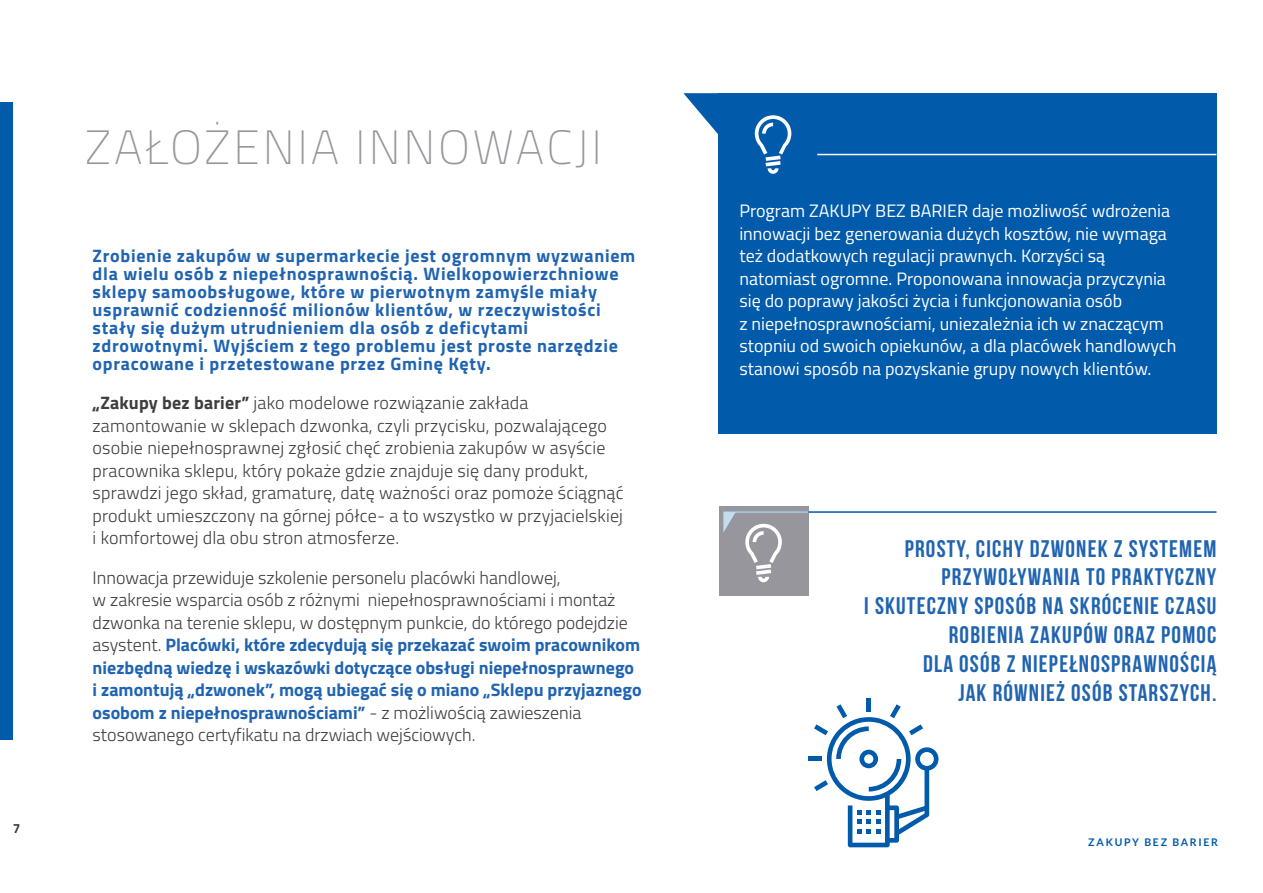
<style>
.page{position:relative;width:1263px;height:893px;background:#fff}
.page>*{position:absolute;margin:0;border:0;box-sizing:border-box;transform-origin:0 0}
.subtitle-2{font:100 48px "Titillium";letter-spacing:.06em;color:#96969c}
.caption-3{font:700 24px/28.8px "Bebas Neue";letter-spacing:.05em;color:#2064b1;text-align:right}
._01-tekst{font:300 18px/22.5px "Titillium";letter-spacing:.01em;color:#3e3e3f}
._01-tekst-2{font:18px/22.5px "Titillium";color:#fff}
.body-t{font:700 18px/18px "Titillium";letter-spacing:.04em;color:#2064b1}
.t1{font:700 13.5px "Titillium";color:#3e3e3f}
.t2{font:700 10.5px "Lato";letter-spacing:.16em;color:#015aaa}
.s1{font-weight:700}
.s2{font-weight:700;color:#2064b1}
</style>
<div class="page">
<div style="left:0;top:102px;width:13px;height:638px;background:#015aaa"></div>
<div style="left:866px;top:698px;width:5px;height:14px;background:#015aaa"></div>
<hr style="left:808px;top:757px;width:14px;height:4px;background:#015aaa">
<svg style="left:814px;top:704px;width:124px;height:143px"></svg>
<div style="left:718px;top:93px;width:498px;height:341px;background:#015aaa"></div>
<svg style="left:683px;top:93px;width:35px;height:41px"></svg>
<div style="left:719px;top:506px;width:89px;height:89px;background:#96969c"></div>
<hr style="left:723px;top:511px;width:493px;height:2px;background:#015aaa">
<hr style="left:723px;top:511px;width:85px;height:2px;background:#c4dcec">
<svg style="left:723px;top:512px;width:13px;height:21px"></svg>
<hr style="left:817px;top:154px;width:399px;height:1px;background:#fff">
<p class="t1" style="left:13px;top:818px;width:9px">7</p>
<p class="subtitle-2" style="left:85px;top:113px;width:518px">ZAŁOŻENIA INNOWACJI</p>
<p class="body-t" style="left:93px;top:246px;width:544px">Zrobienie zakupów w supermarkecie jest ogromnym wyzwaniem dla wielu osób z niepełnosprawnością. Wielkopowierzchniowe sklepy samoobsługowe, które w pierwotnym zamyśle miały usprawnić codzienność milionów klientów, w rzeczywistości stały się dużym utrudnieniem dla osób z deficytami zdrowotnymi. Wyjściem z tego problemu jest proste narzędzie opracowane i przetestowane przez Gminę Kęty.</p>
<p class="_01-tekst" style="left:93px;top:391px;width:532px"><span class="s1">„Zakupy bez barier”</span> jako modelowe rozwiązanie zakłada zamontowanie w sklepach dzwonka, czyli przycisku, pozwalającego osobie niepełnosprawnej zgłosić chęć zrobienia zakupów w asyście pracownika sklepu, który pokaże gdzie znajduje się dany produkt, sprawdzi jego skład, gramaturę, datę ważności oraz pomoże ściągnąć produkt umieszczony na górnej półce- a to wszystko w przyjacielskiej i komfortowej dla obu stron atmosferze.</p>
<p class="_01-tekst" style="left:93px;top:565px;width:550px">Innowacja przewiduje szkolenie personelu placówki handlowej,<br>w zakresie wsparcia osób z różnymi niepełnosprawnościami i montaż dzwonka na terenie sklepu, w dostępnym punkcie, do którego podejdzie asystent. <span class="s2">Placówki, które zdecydują się przekazać swoim pracownikom niezbędną wiedzę i wskazówki dotyczące obsługi niepełnosprawnego i zamontują „dzwonek”, mogą ubiegać się o miano „Sklepu przyjaznego osobom z niepełnosprawnościami”</span> - z możliwością zawieszenia stosowanego certyfikatu na drzwiach wejściowych.</p>
<p class="_01-tekst-2" style="left:739px;top:199px;width:439px">Program ZAKUPY BEZ BARIER daje możliwość wdrożenia innowacji bez generowania dużych kosztów, nie wymaga też dodatkowych regulacji prawnych. Korzyści są natomiast ogromne. Proponowana innowacja przyczynia się do poprawy jakości życia i funkcjonowania osób<br>z niepełnosprawnościami, uniezależnia ich w znaczącym stopniu od swoich opiekunów, a dla placówek handlowych stanowi sposób na pozyskanie grupy nowych klientów.</p>
<p class="caption-3" style="left:864px;top:534px;width:354px">PROSTY, CICHY DZWONEK Z SYSTEMEM<br>PRZYWOŁYWANIA TO PRAKTYCZNY<br>I SKUTECZNY SPOSÓB NA SKRÓCENIE CZASU<br>ROBIENIA ZAKUPÓW ORAZ POMOC<br>DLA OSÓB Z NIEPEŁNOSPRAWNOŚCIĄ<br>JAK RÓWNIEŻ OSÓB STARSZYCH.</p>
<p class="t2" style="left:1088px;top:836px;width:131px">ZAKUPY BEZ BARIER</p>
</div>
